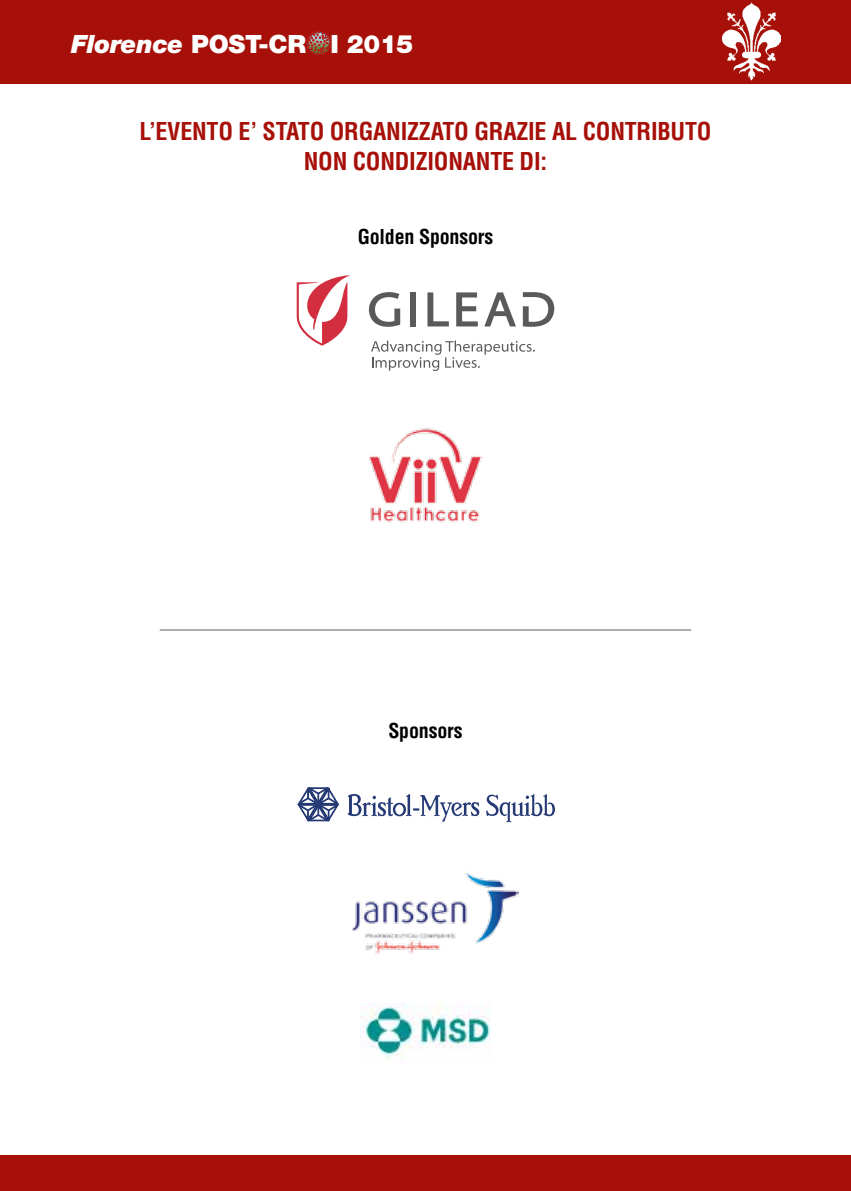
<style>
.page{position:relative;width:851px;height:1191px;background:#fff}
.page>*{position:absolute;margin:0;border:0;box-sizing:border-box;transform-origin:0 0}
.t1{font:900 25.2px "Helvetica Neue";letter-spacing:-.01em;color:#fff}
.t2{font:700 condensed 24px/30px "Helvetica";letter-spacing:-.01em;color:#a71008;text-align:center}
.t3{font:700 condensed 20px "Helvetica";letter-spacing:-.01em;color:#000}
.s1{font-style:italic}
</style>
<div class="page">
<div style="left:0;top:0;width:850px;height:83px;background:#a71008"></div>
<div style="left:0;top:1155px;width:850px;height:36px;background:#a71008"></div>
<img style="left:722px;top:2px;width:58px;height:78px">
<svg style="left:307px;top:31px;width:24px;height:24px"></svg>
<img style="left:360px;top:1003px;width:130px;height:57px">
<svg style="left:369px;top:292px;width:31px;height:35px"></svg>
<div style="left:410px;top:292px;width:6px;height:34px;background:#5a5a59"></div>
<svg style="left:427px;top:292px;width:22px;height:34px"></svg>
<svg style="left:456px;top:292px;width:21px;height:34px"></svg>
<svg style="left:484px;top:292px;width:32px;height:34px"></svg>
<svg style="left:522px;top:292px;width:32px;height:35px"></svg>
<svg style="left:296px;top:275px;width:53px;height:71px"></svg>
<svg style="left:371px;top:340px;width:163px;height:31px"></svg>
<svg style="left:297px;top:787px;width:42px;height:35px"></svg>
<svg style="left:347px;top:794px;width:132px;height:27px"></svg>
<svg style="left:486px;top:794px;width:69px;height:28px"></svg>
<img style="left:369px;top:428px;width:113px;height:94px">
<img style="left:352px;top:872px;width:166px;height:81px">
<hr style="left:160px;top:629px;width:531px;height:1px;background:#61605b">
<p class="t1" style="left:71px;top:29px;width:344px"><span class="s1">Florence</span> POST-CR I 2015</p>
<p class="t2" style="left:139px;top:117px;width:573px">L’EVENTO E’ STATO ORGANIZZATO GRAZIE AL CONTRIBUTO<br>NON CONDIZIONANTE DI:</p>
<p class="t3" style="left:357px;top:225px;width:137px">Golden Sponsors</p>
<p class="t3" style="left:388px;top:719px;width:76px">Sponsors</p>
</div>
